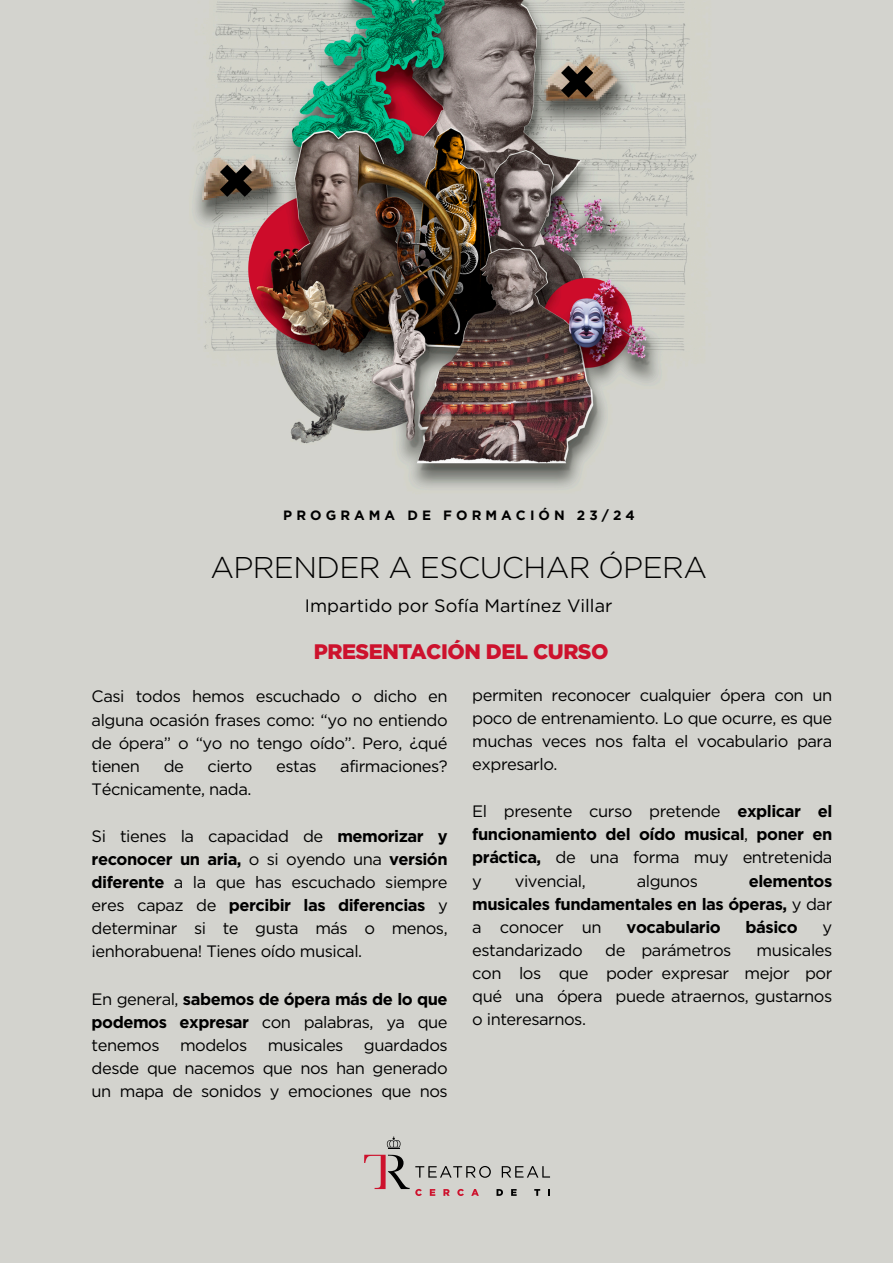
<style>
.page{position:relative;width:893px;height:1263px;background:#fff}
.page>*{position:absolute;margin:0;border:0;box-sizing:border-box;transform-origin:0 0}
.t1{font:300 30px "Gotham";letter-spacing:-.02em;color:#000}
.t2{font:900 21px "Gotham";letter-spacing:-.025em;color:#cd122d}
.t3{font:18px "Gotham";color:#000}
.t4{font:16.5px/23.1px "Gotham";letter-spacing:-.03em;color:#000;text-align:justify}
.t5{font:700 16.5px/23.1px "Gotham";letter-spacing:-.03em;color:#000;text-align:justify}
.t6{font:700 13.5px "Gotham";letter-spacing:.3em;color:#000}
.s1{font-weight:400}
.s2{font-weight:700}
</style>
<div class="page">
<img style="left:0;top:0;width:893px;height:1263px">
<svg style="left:386px;top:1136px;width:15px;height:13px"></svg>
<svg style="left:364px;top:1155px;width:186px;height:41px"></svg>
<p class="t6" style="left:283px;top:507px;width:353px">PROGRAMA DE FORMACIÓN 23/24</p>
<h1 class="t1" style="left:210px;top:548px;width:498px">APRENDER A ESCUCHAR ÓPERA</h1>
<p class="t3" style="left:305px;top:594px;width:309px">Impartido por Sofía Martínez Villar</p>
<p class="t2" style="left:314px;top:637px;width:296px">PRESENTACIÓN DEL CURSO</p>
<p class="t4" style="left:92px;top:685px;width:358px">Casi todos hemos escuchado o dicho en alguna ocasión frases como: “yo no entiendo de ópera” o “yo no tengo oído”. Pero, ¿qué tienen</p>
<p class="t4" style="left:472px;top:683px;width:362px">permiten reconocer cualquier ópera con un poco de entrenamiento. Lo que ocurre, es que muchas veces nos falta el vocabulario para expresarlo.</p>
<p class="t5" style="left:472px;top:800px;width:362px"><span class="s1">El presente curso pretende</span> explicar el funcionamiento del oído musical<span class="s1">,</span> poner en práctica, <span class="s1">de una forma muy entretenida y</span></p>
<p class="t4" style="left:164px;top:754px;width:22px">de</p>
<p class="t4" style="left:207px;top:754px;width:47px">cierto</p>
<p class="t4" style="left:276px;top:754px;width:42px">estas</p>
<p class="t4" style="left:340px;top:754px;width:109px">afirmaciones?</p>
<p class="t4" style="left:92px;top:777px;width:161px">Técnicamente, nada.</p>
<p class="t4" style="left:92px;top:824px;width:358px">Si tienes la capacidad de <span class="s2">memorizar y reconocer un aria,</span> o si oyendo una <span class="s2">versión diferente</span> a la que has escuchado siempre eres capaz de <span class="s2">percibir las diferencias</span> y determinar si te gusta más o menos, ¡enhorabuena! Tienes oído musical.</p>
<p class="t4" style="left:92px;top:987px;width:358px">En general, <span class="s2">sabemos de ópera más de lo que podemos expresar</span> con palabras, ya que tenemos modelos musicales guardados desde que nacemos que nos han generado un mapa de sonidos y emociones que nos</p>
<p class="t5" style="left:472px;top:869px;width:362px;text-indent:277px">elementos musicales fundamentales en las óperas, <span class="s1">y dar a conocer un</span></p>
<p class="t4" style="left:515px;top:869px;width:72px">vivencial,</p>
<p class="t4" style="left:637px;top:869px;width:63px">algunos</p>
<p class="t5" style="left:627px;top:915px;width:96px">vocabulario</p>
<p class="t5" style="left:746px;top:915px;width:54px">básico</p>
<p class="t4" style="left:823px;top:915px;width:11px">y</p>
<p class="t4" style="left:472px;top:938px;width:112px">estandarizado</p>
<p class="t4" style="left:605px;top:938px;width:128px">de parámetros</p>
<p class="t4" style="left:472px;top:938px;width:362px;text-indent:284px">musicales con los que poder expresar mejor por qué una ópera puede atraernos, gustarnos o interesarnos.</p>
</div>
